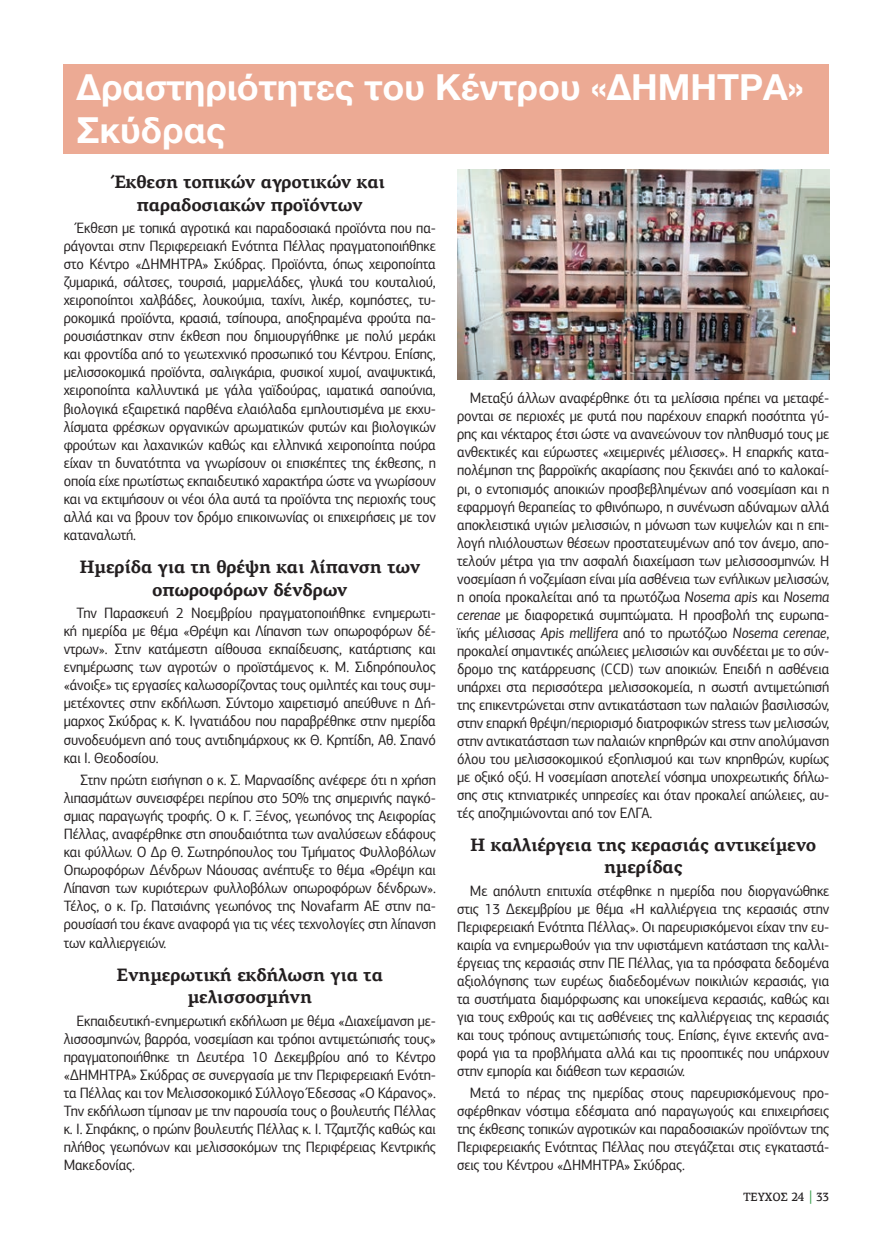
<style>
.page{position:relative;width:893px;height:1234px;background:#fff}
.page>*{position:absolute;margin:0;border:0;box-sizing:border-box;transform-origin:0 0}
.TITLOS_MIKROS{font:700 36px/43.2px "Helvetica Neue LTW1 G";color:#fff}
.TITLOS_12{font:700 18px/22.5px "PF Agora Serif Pro";letter-spacing:-.015em;color:#231f20;text-align:center}
.KEIMENO{font:15px/18px "PF Agora Sans Pro";letter-spacing:-.015em;color:#231f20;text-align:justify;scale:.94 1}
.t1{font:500 12px "PF Agora Serif Pro";color:#231f20;scale:.94 1}
.s1{font-style:italic}
.s2{font-size:15px;color:#329945}
</style>
<div class="page">
<div style="left:64px;top:64px;width:765px;height:89px;background:#ecaa94"></div>
<img style="left:457px;top:170px;width:372px;height:209px">
<p class="TITLOS_MIKROS" style="left:77px;top:65px;width:729px">Δραστηριότητες του Κέντρου «ΔΗΜΗΤΡΑ»<br>Σκύδρας</p>
<p class="TITLOS_12" style="left:114px;top:171px;width:272px">Έκθεση τοπικών αγροτικών και παραδοσιακών προϊόντων</p>
<p class="KEIMENO" style="left:64px;top:219px;width:397px;text-indent:13px">Έκθεση με τοπικά αγροτικά και παραδοσιακά προϊόντα που πα&shy;ράγονται στην Περιφερειακή Ενότητα Πέλλας πραγματοποιήθηκε στο Κέντρο «ΔΗΜΗΤΡΑ» Σκύδρας. Προϊόντα, όπως χειροποίητα ζυμαρικά, σάλτσες, τουρσιά, μαρμελάδες, γλυκά του κουταλιού, χειροποίητοι χαλβάδες, λουκούμια, ταχίνι, λικέρ, κομπόστες, τυ&shy;ροκομικά προϊόντα, κρασιά, τσίπουρα, αποξηραμένα φρούτα πα&shy;ρουσιάστηκαν στην έκθεση που δημιουργήθηκε με πολύ μεράκι και φροντίδα από το γεωτεχνικό προσωπικό του Κέντρου. Επίσης, μελισσοκομικά προϊόντα, σαλιγκάρια, φυσικοί χυμοί, αναψυκτικά, χειροποίητα καλλυντικά με γάλα γαϊδούρας, ιαματικά σαπούνια, βιολογικά εξαιρετικά παρθένα ελαιόλαδα εμπλουτισμένα με εκχυ&shy;λίσματα φρέσκων οργανικών αρωματικών φυτών και βιολογικών φρούτων και λαχανικών καθώς και ελληνικά χειροποίητα πούρα είχαν τη δυνατότητα να γνωρίσουν οι επισκέπτες της έκθεσης, η οποία είχε πρωτίστως εκπαιδευτικό χαρακτήρα ώστε να γνωρίσουν και να εκτιμήσουν οι νέοι όλα αυτά τα προϊόντα της περιοχής τους αλλά και να βρουν τον δρόμο επικοινωνίας οι επιχειρήσεις με τον καταναλωτή.</p>
<p class="TITLOS_12" style="left:79px;top:556px;width:342px">Ημερίδα για τη θρέψη και λίπανση των οπωροφόρων δένδρων</p>
<p class="KEIMENO" style="left:64px;top:604px;width:397px;text-indent:13px">Την Παρασκευή 2 Νοεμβρίου πραγματοποιήθηκε ενημερωτι&shy;κή ημερίδα με θέμα «Θρέψη και Λίπανση των οπωροφόρων δέ&shy;ντρων». Στην κατάμεστη αίθουσα εκπαίδευσης, κατάρτισης και ενημέρωσης των αγροτών ο προϊστάμενος κ. Μ. Σιδηρόπουλος «άνοιξε» τις εργασίες καλωσορίζοντας τους ομιλητές και τους συμ&shy;μετέχοντες στην εκδήλωση. Σύντομο χαιρετισμό απεύθυνε η Δή&shy;μαρχος Σκύδρας κ. Κ. Ιγνατιάδου που παραβρέθηκε στην ημερίδα συνοδευόμενη από τους αντιδημάρχους κκ Θ. Κρητίδη, Αθ. Σπανό και Ι. Θεοδοσίου.</p>
<p class="KEIMENO" style="left:64px;top:770px;width:397px;text-indent:17px">Στην πρώτη εισήγηση ο κ. Σ. Μαρνασίδης ανέφερε ότι η χρήση λιπασμάτων συνεισφέρει περίπου στο 50% της σημερινής παγκό&shy;σμιας παραγωγής τροφής. Ο κ. Γ. Ξένος, γεωπόνος της Αειφορίας Πέλλας, αναφέρθηκε στη σπουδαιότητα των αναλύσεων εδάφους και φύλλων. Ο Δρ Θ. Σωτηρόπουλος του Τμήματος Φυλλοβόλων Οπωροφόρων Δένδρων Νάουσας ανέπτυξε το θέμα «Θρέψη και Λίπανση των κυριότερων φυλλοβόλων οπωροφόρων δένδρων».<br>Τέλος, ο κ. Γρ. Πατσιάνης γεωπόνος της Νovafarm ΑΕ στην πα&shy;ρουσίασή του έκανε αναφορά για τις νέες τεχνολογίες στη λίπανση των καλλιεργειών.</p>
<p class="TITLOS_12" style="left:117px;top:963px;width:268px">Ενημερωτική εκδήλωση για τα μελισσοσμήνη</p>
<p class="KEIMENO" style="left:64px;top:1011px;width:397px;text-indent:13px">Εκπαιδευτική-ενημερωτική εκδήλωση με θέμα «Διαχείμανση με&shy;λισσοσμηνών, βαρρόα, νοσεμίαση και τρόποι αντιμετώπισής τους» πραγματοποιήθηκε τη Δευτέρα 10 Δεκεμβρίου από το Κέντρο «ΔΗΜΗΤΡΑ» Σκύδρας σε συνεργασία με την Περιφερειακή Ενότη&shy;τα Πέλλας και τον Μελισσοκομικό Σύλλογο Έδεσσας «Ο Κάρανος».<br>Την εκδήλωση τίμησαν με την παρουσία τους ο βουλευτής Πέλλας κ. Ι. Σηφάκης, ο πρώην βουλευτής Πέλλας κ. Ι. Τζαμτζής καθώς και πλήθος γεωπόνων και μελισσοκόμων της Περιφέρειας Κεντρικής Μακεδονίας.</p>
<p class="KEIMENO" style="left:457px;top:389px;width:397px;text-indent:13px">Μεταξύ άλλων αναφέρθηκε ότι τα μελίσσια πρέπει να μεταφέ&shy;ρονται σε περιοχές με φυτά που παρέχουν επαρκή ποσότητα γύ&shy;ρης και νέκταρος έτσι ώστε να ανανεώνουν τον πληθυσμό τους με ανθεκτικές και εύρωστες «χειμερινές μέλισσες». Η επαρκής κατα&shy;πολέμηση της βαρροϊκής ακαρίασης που ξεκινάει από το καλοκαί&shy;ρι, ο εντοπισμός αποικιών προσβεβλημένων από νοσεμίαση και η εφαρμογή θεραπείας το φθινόπωρο, η συνένωση αδύναμων αλλά αποκλειστικά υγιών μελισσιών, η μόνωση των κυψελών και η επι&shy;λογή ηλιόλουστων θέσεων προστατευμένων από τον άνεμο, απο&shy;τελούν μέτρα για την ασφαλή διαχείμαση των μελισσοσμηνών. Η νοσεμίαση ή νοζεμίαση είναι μία ασθένεια των ενήλικων μελισσών, η οποία προκαλείται από τα πρωτόζωα <span class="s1">Nosema apis</span> και <span class="s1">Nosema cerenae</span> με διαφορετικά συμπτώματα. Η προσβολή της ευρωπα&shy;ϊκής μέλισσας <span class="s1">Apis mellifera</span> από το πρωτόζωο <span class="s1">Nosema cerenae</span>, προκαλεί σημαντικές απώλειες μελισσιών και συνδέεται με το σύν&shy;δρομο της κατάρρευσης (CCD) των αποικιών. Επειδή η ασθένεια υπάρχει στα περισσότερα μελισσοκομεία, η σωστή αντιμετώπισή της επικεντρώνεται στην αντικατάσταση των παλαιών βασιλισσών, στην επαρκή θρέψη/περιορισμό διατροφικών stress των μελισσών, στην αντικατάσταση των παλαιών κηρηθρών και στην απολύμανση όλου του μελισσοκομικού εξοπλισμού και των κηρηθρών, κυρίως με οξικό οξύ. Η νοσεμίαση αποτελεί νόσημα υποχρεωτικής δήλω&shy;σης στις κτηνιατρικές υπηρεσίες και όταν προκαλεί απώλειες, αυ&shy;τές αποζημιώνονται από τον ΕΛΓΑ.</p>
<p class="TITLOS_12" style="left:470px;top:833px;width:347px">Η καλλιέργεια της κερασιάς αντικείμενο ημερίδας</p>
<p class="KEIMENO" style="left:457px;top:881px;width:397px;text-indent:13px">Με απόλυτη επιτυχία στέφθηκε η ημερίδα που διοργανώθηκε στις 13 Δεκεμβρίου με θέμα «Η καλλιέργεια της κερασιάς στην Περιφερειακή Ενότητα Πέλλας». Οι παρευρισκόμενοι είχαν την ευ&shy;καιρία να ενημερωθούν για την υφιστάμενη κατάσταση της καλλι&shy;έργειας της κερασιάς στην ΠΕ Πέλλας, για τα πρόσφατα δεδομένα αξιολόγησης των ευρέως διαδεδομένων ποικιλιών κερασιάς, για τα συστήματα διαμόρφωσης και υποκείμενα κερασιάς, καθώς και για τους εχθρούς και τις ασθένειες της καλλιέργειας της κερασιάς και τους τρόπους αντιμετώπισής τους. Επίσης, έγινε εκτενής ανα&shy;φορά για τα προβλήματα αλλά και τις προοπτικές που υπάρχουν στην εμπορία και διάθεση των κερασιών.</p>
<p class="KEIMENO" style="left:457px;top:1083px;width:397px;text-indent:13px">Μετά το πέρας της ημερίδας στους παρευρισκόμενους προ&shy;σφέρθηκαν νόστιμα εδέσματα από παραγωγούς και επιχειρήσεις της έκθεσης τοπικών αγροτικών και παραδοσιακών προϊόντων της Περιφερειακής Ενότητας Πέλλας που στεγάζεται στις εγκαταστά&shy;σεις του Κέντρου «ΔΗΜΗΤΡΑ» Σκύδρας.</p>
<p class="t1" style="left:743px;top:1189px;width:93px">ΤΕΥΧΟΣ 24 <span class="s2">|</span> 33</p>
</div>
